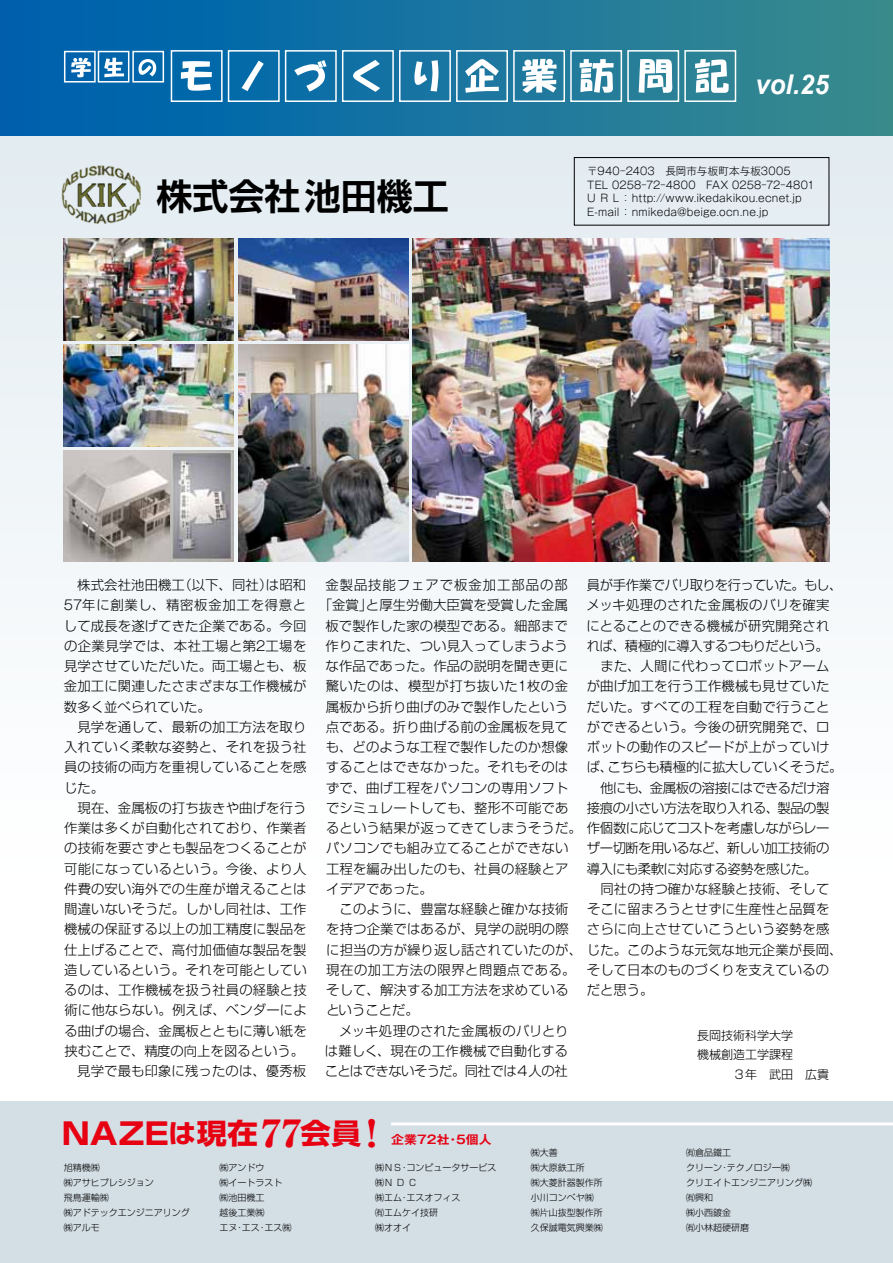
<style>
.page{position:relative;width:893px;height:1263px;background:#fff}
.page>*{position:absolute;margin:0;border:0;box-sizing:border-box;transform-origin:0 0}
.t1{font:700 36px "Shin Go Pro De";color:#000}
.t2{font:700 30px "Shin Go Pro";color:#e60012;scale:1.07 1}
.t3{font:italic 700 27.15px "Arial";color:#fff;scale:.95 1}
.t4{font:300 13.35px/20.2px "Shin Go Pro";letter-spacing:.01em;color:#000;text-align:justify}
.t5{font:300 13.35px/20.2px "Shin Go Pro";letter-spacing:-.02em;color:#000}
.t6{font:300 13.35px "Shin Go Pro";letter-spacing:-.01em;color:#000}
.t7{font:300 13.35px "Shin Go Pro";letter-spacing:-.04em;color:#000}
.t8{font:300 13.35px "Shin Go Pro";letter-spacing:-.045em;color:#000}
.t9{font:300 13.35px "Shin Go Pro";letter-spacing:-.025em;color:#000}
.t10{font:300 13.35px "Shin Go Pro";letter-spacing:-.035em;color:#000}
.t11{font:300 13.35px "Shin Go Pro";letter-spacing:.035em;color:#000}
.t12{font:300 13.35px "Shin Go Pro";letter-spacing:.04em;color:#000}
.t13{font:300 13.35px "Shin Go Pro";letter-spacing:.03em;color:#000}
.t14{font:300 13.35px "Shin Go Pro";letter-spacing:.07em;color:#000}
.t15{font:300 12px "Shin Go Pro";color:#000}
.t16{font:700 11.85px "Gothic MB101 Pro De";letter-spacing:.005em;color:#e60012;scale:1.09 1}
.t17{font:300 10.5px/13.5px "Gothic MB101 Pro";letter-spacing:.015em;color:#000}
.t18{font:300 9px/15px "Shin Go Pro";color:#000}
.s1{font-family:"Gothic MB101 Pro"}
.s2{font-size:25.8px}
.s3{font-size:28.2px}
.s4{font-family:"Ryumin Pro";font-weight:800;font-size:37.65px}
</style>
<div class="page">
<svg style="left:0;top:136px;width:893px;height:456px"></svg>
<div style="left:0;top:0;width:893px;height:136px;background:linear-gradient(to right,#005fb1,#398b8e)"></div>
<svg style="left:71px;top:58px;width:20px;height:19px"></svg>
<svg style="left:104px;top:58px;width:20px;height:19px"></svg>
<svg style="left:138px;top:59px;width:18px;height:17px"></svg>
<svg style="left:181px;top:61px;width:31px;height:30px"></svg>
<svg style="left:242px;top:61px;width:22px;height:30px"></svg>
<svg style="left:294px;top:60px;width:33px;height:32px"></svg>
<svg style="left:353px;top:60px;width:27px;height:32px"></svg>
<svg style="left:414px;top:60px;width:24px;height:31px"></svg>
<svg style="left:465px;top:59px;width:34px;height:34px"></svg>
<svg style="left:522px;top:59px;width:35px;height:34px"></svg>
<svg style="left:580px;top:59px;width:34px;height:34px"></svg>
<svg style="left:639px;top:59px;width:33px;height:34px"></svg>
<svg style="left:695px;top:59px;width:34px;height:34px"></svg>
<div style="left:64px;top:51px;width:32px;height:32px;border:2px solid #fff"></div>
<div style="left:98px;top:51px;width:31px;height:32px;border:2px solid #fff"></div>
<div style="left:132px;top:51px;width:32px;height:32px;border:2px solid #fff"></div>
<div style="left:171px;top:50px;width:52px;height:52px;border:2px solid #fff"></div>
<div style="left:228px;top:50px;width:52px;height:52px;border:2px solid #fff"></div>
<div style="left:285px;top:50px;width:52px;height:52px;border:2px solid #fff"></div>
<div style="left:342px;top:50px;width:52px;height:52px;border:2px solid #fff"></div>
<div style="left:399px;top:50px;width:52px;height:52px;border:2px solid #fff"></div>
<div style="left:456px;top:50px;width:52px;height:52px;border:2px solid #fff"></div>
<div style="left:513px;top:50px;width:52px;height:52px;border:2px solid #fff"></div>
<div style="left:570px;top:50px;width:52px;height:52px;border:2px solid #fff"></div>
<div style="left:627px;top:50px;width:52px;height:52px;border:2px solid #fff"></div>
<div style="left:684px;top:50px;width:52px;height:52px;border:2px solid #fff"></div>
<img style="left:62px;top:166px;width:78px;height:57px">
<div style="left:0;top:1101px;width:893px;height:162px;background:#d3dee5"></div>
<hr style="left:391px;top:1122px;width:502px;height:3px;background:#fff">
<div style="left:574px;top:157px;width:255px;height:68px;border:1px solid #000"></div>
<img style="left:64px;top:238px;width:170px;height:102px">
<img style="left:238px;top:238px;width:170px;height:102px">
<img style="left:412px;top:238px;width:417px;height:323px">
<img style="left:64px;top:344px;width:170px;height:102px">
<img style="left:238px;top:344px;width:170px;height:217px">
<img style="left:64px;top:451px;width:107px;height:110px">
<img style="left:171px;top:451px;width:63px;height:110px">
<h1 class="t1" style="left:156px;top:167px;width:294px">株式会社池田機工</h1>
<h3 class="t3" style="left:755px;top:67px;width:79px">vol.25</h3>
<p class="t17" style="left:587px;top:163px;width:229px">〒940－2403　長岡市与板町本与板3005<br>TEL 0258－72－4800　FAX 0258－72－4801<br>U R L ： http://www.ikedakikou.ecnet.jp E-mail ： nmikeda@beige.ocn.ne.jp</p>
<p class="t4" style="left:64px;top:573px;width:244px;text-indent:13px">株式会社池田機工（以下、同社）は昭和<span class="s1">57</span>年に創業し、精密板金加工を得意として成長を遂げてきた企業である。今回の企業見学では、本社工場と第<span class="s1">2</span>工場を見学させていただいた。両工場とも、板金加工に関連したさまざまな工作機械が数多く並べられていた。</p>
<p class="t4" style="left:64px;top:715px;width:244px;text-indent:13px">見学を通して、最新の加工方法を取り入れていく柔軟な姿勢と、それを扱う社員の技術の両方を重視していることを感じた。</p>
<p class="t4" style="left:64px;top:796px;width:244px;text-align:right">現在、金属板の打ち抜きや曲げを行う作業は多くが自動化されており、作業者の技術を要さずとも製品をつくることが可能になっているという。今後、より人件費の安い海外での生産が増えることは間違いないそうだ。しかし同社は、工作機械の保証する以上の加工精度に製品を仕上げることで、高付加価値な製品を製造しているという。それを可能としているのは、工作機械を扱う社員の経験と技術に他ならない。例えば、ベンダーによる曲げの場合、金属板とともに薄い紙を挟むことで、精度の向上を図るという。見学で最も印象に残ったのは、優秀板</p>
<p class="t5" style="left:586px;top:573px;width:257px">員が手作業でバリ取りを行っていた。もし、メッキ処理のされた金属板のバリを確実にとることのできる機械が研究開発されれば、積極的に導入するつもりだという。</p>
<p class="t4" style="left:601px;top:654px;width:230px">また、人間に代わってロボットアーム</p>
<p class="t4" style="left:587px;top:674px;width:244px">が曲げ加工を行う工作機械も見せていた</p>
<p class="t4" style="left:587px;top:695px;width:244px">だいた。すべての工程を自動で行うこと</p>
<p class="t4" style="left:587px;top:715px;width:244px">ができるという。今後の研究開発で、ロ</p>
<p class="t4" style="left:587px;top:735px;width:244px">ボットの動作のスピードが上がっていけ</p>
<p class="t9" style="left:587px;top:756px;width:257px">ば、こちらも積極的に拡大していくそうだ。</p>
<p class="t8" style="left:600px;top:777px;width:231px">他にも、金属板の溶接にはできるだけ溶</p>
<p class="t10" style="left:587px;top:797px;width:244px">接痕の小さい方法を取り入れる、製品の製</p>
<p class="t7" style="left:587px;top:837px;width:244px">ザー切断を用いるなど、新しい加工技術の</p>
<p class="t8" style="left:587px;top:858px;width:232px">導入にも柔軟に対応する姿勢を感じた。</p>
<p class="t4" style="left:600px;top:877px;width:230px">同社の持つ確かな経験と技術、そして</p>
<p class="t4" style="left:587px;top:897px;width:244px">そこに留まろうとせずに生産性と品質を</p>
<p class="t4" style="left:587px;top:917px;width:244px">さらに向上させていこうという姿勢を感</p>
<p class="t4" style="left:587px;top:958px;width:244px">そして日本のものづくりを支えているのだと思う。</p>
<p class="t14" style="left:325px;top:574px;width:244px">金製品技能フェアで板金加工部品の部</p>
<p class="t4" style="left:319px;top:593px;width:251px">「金賞」と厚生労働大臣賞を受賞した金属</p>
<p class="t4" style="left:325px;top:614px;width:244px">板で製作した家の模型である。細部まで</p>
<p class="t4" style="left:326px;top:634px;width:244px">作りこまれた、つい見入ってしまうよう</p>
<p class="t4" style="left:326px;top:654px;width:244px">な作品であった。作品の説明を聞き更に</p>
<p class="t11" style="left:326px;top:675px;width:244px">驚いたのは、模型が打ち抜いた<span class="s1">1</span>枚の金</p>
<p class="t4" style="left:326px;top:695px;width:244px">属板から折り曲げのみで製作したという</p>
<p class="t4" style="left:326px;top:715px;width:244px">点である。折り曲げる前の金属板を見て</p>
<p class="t4" style="left:326px;top:735px;width:244px">も、どのような工程で製作したのか想像</p>
<p class="t4" style="left:326px;top:755px;width:244px">することはできなかった。それもそのは</p>
<p class="t4" style="left:326px;top:776px;width:244px">ずで、曲げ工程をパソコンの専用ソフト</p>
<p class="t4" style="left:326px;top:796px;width:244px">でシミュレートしても、整形不可能であ</p>
<p class="t6" style="left:326px;top:817px;width:505px">るという結果が返ってきてしまうそうだ。作個数に応じてコストを考慮しながらレー</p>
<p class="t4" style="left:326px;top:836px;width:244px">パソコンでも組み立てることができない</p>
<p class="t4" style="left:326px;top:857px;width:244px">工程を編み出したのも、社員の経験とア</p>
<p class="t4" style="left:326px;top:877px;width:108px">イデアであった。</p>
<p class="t4" style="left:340px;top:897px;width:230px">このように、豊富な経験と確かな技術</p>
<p class="t4" style="left:326px;top:917px;width:244px">を持つ企業ではあるが、見学の説明の際</p>
<p class="t4" style="left:326px;top:938px;width:518px">に担当の方が繰り返し話されていたのが、じた。このような元気な地元企業が長岡、</p>
<p class="t12" style="left:326px;top:959px;width:251px">現在の加工方法の限界と問題点である。</p>
<p class="t4" style="left:326px;top:978px;width:244px">そして、解決する加工方法を求めている</p>
<p class="t4" style="left:326px;top:998px;width:94px">ということだ。</p>
<p class="t4" style="left:339px;top:1019px;width:231px">メッキ処理のされた金属板のバリとり</p>
<p class="t13" style="left:325px;top:1040px;width:245px">は難しく、現在の工作機械で自動化する</p>
<p class="t7" style="left:325px;top:1060px;width:245px">ことはできないそうだ。同社では４人の社</p>
<p class="t15" style="left:697px;top:1025px;width:97px">長岡技術科学大学</p>
<p class="t15" style="left:697px;top:1045px;width:97px">機械創造工学課程</p>
<p class="t15" style="left:733px;top:1064px;width:97px">３年 武田 広貴</p>
<h2 class="t2" style="left:62px;top:1109px;width:296px">NAZE<span class="s2">は</span><span class="s3">現在</span><span class="s4">77</span><span class="s3">会員</span> <span class="s4">!</span></h2>
<p class="t16" style="left:391px;top:1129px;width:94px">企業72社・5個人</p>
<p class="t18" style="left:64px;top:1159px;width:127px">旭精機㈱<br>㈱アサヒプレシジョン<br>飛鳥運輸㈱<br>㈱アドテックエンジニアリング㈱アルモ</p>
<p class="t18" style="left:219px;top:1159px;width:73px">㈱アンドウ<br>㈱イートラスト㈱池田機工<br>越後工業㈱<br>エヌ・エス・エス㈱</p>
<p class="t18" style="left:375px;top:1159px;width:123px">㈱ＮＳ・コンピュータサービス㈱Ｎ Ｄ Ｃ<br>㈱エム・エスオフィス<br>㈲エムケイ技研<br>㈱オオイ</p>
<p class="t18" style="left:531px;top:1144px;width:73px">㈱大善<br>㈱大原鉄工所<br>㈱大菱計器製作所小川コンベヤ㈱㈱片山抜型製作所久保誠電気興業㈱</p>
<p class="t18" style="left:686px;top:1144px;width:127px">㈲倉品鐵工<br>クリーン・テクノロジー㈱<br>クリエイトエンジニアリング㈱㈲興和<br>㈱小西鍍金<br>㈲小林超硬研磨</p>
</div>
